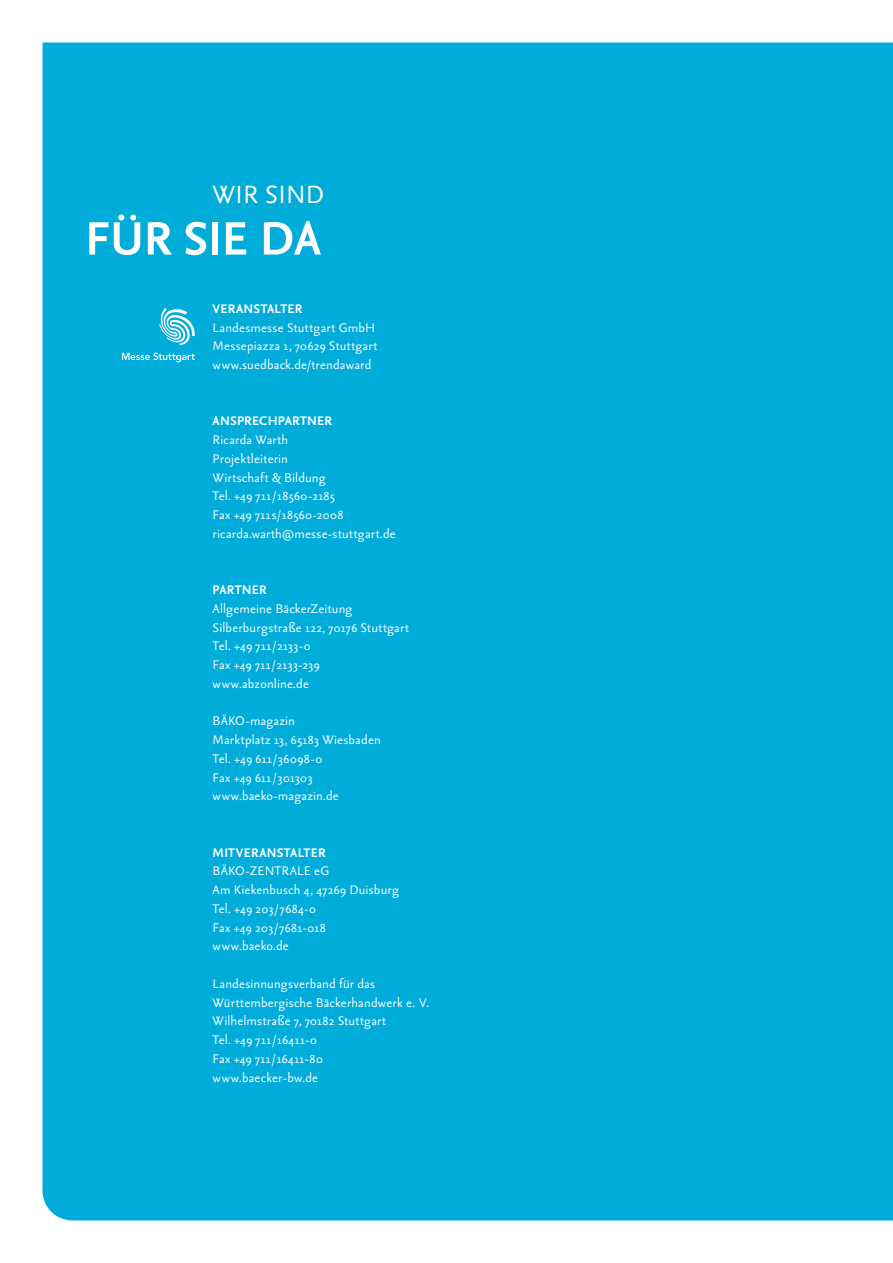
<style>
.page{position:relative;width:893px;height:1263px;background:#fff}
.page>*{position:absolute;margin:0;border:0;box-sizing:border-box;transform-origin:0 0}
.t1{font:700 56.25px "Seria Sans";color:#fff}
.t2{font:30px "Seria Sans";letter-spacing:.01em;color:#fff}
.t3{font:15px/18.8px "Seria Sans";letter-spacing:.015em;color:#fff}
.t4{font:700 15px "Seria Sans";letter-spacing:.015em;color:#fff}
</style>
<div class="page">
<div style="left:43px;top:43px;width:850px;height:1177px;background:#00acda"></div>
<svg style="left:122px;top:353px;width:73px;height:9px"></svg>
<svg style="left:159px;top:308px;width:36px;height:37px"></svg>
<h2 class="t2" style="left:212px;top:179px;width:113px">WIR SIND</h2>
<h1 class="t1" style="left:85px;top:211px;width:237px">FÜR SIE DA</h1>
<p class="t4" style="left:213px;top:301px;width:91px">VERANSTALTER</p>
<p class="t3" style="left:213px;top:318px;width:166px">Landesmesse Stuttgart GmbH<br>Messepiazza 1, 70629 Stuttgart www.suedback.de/trendaward</p>
<p class="t4" style="left:213px;top:414px;width:121px">ANSPRECHPARTNER</p>
<p class="t3" style="left:213px;top:431px;width:185px">Ricarda Warth<br>Projektleiterin<br>Wirtschaft &amp; Bildung<br>Tel. +49 711/18560-2185<br>Fax +49 711s/18560-2008 ricarda.warth@messe-stuttgart.de</p>
<p class="t4" style="left:213px;top:582px;width:56px">PARTNER</p>
<p class="t3" style="left:213px;top:600px;width:198px">Allgemeine BäckerZeitung<br>Silberburgstraße 122, 70176 Stuttgart<br>Tel. +49 711/2133-0<br>Fax +49 711/2133-239 www.abzonline.de</p>
<p class="t3" style="left:213px;top:712px;width:170px">BÄKO-magazin<br>Marktplatz 13, 65183 Wiesbaden<br>Tel. +49 611/36098-0<br>Fax +49 611/301303 www.baeko-magazin.de</p>
<p class="t4" style="left:213px;top:845px;width:114px">MITVERANSTALTER</p>
<p class="t3" style="left:213px;top:862px;width:188px">BÄKO-ZENTRALE eG<br>Am Kiekenbusch 4, 47269 Duisburg<br>Tel. +49 203/7684-0<br>Fax +49 203/7681-018 www.baeko.de</p>
<p class="t3" style="left:213px;top:975px;width:218px">Landesinnungsverband für das<br>Württembergische Bäckerhandwerk e. V.<br>Wilhelmstraße 7, 70182 Stuttgart<br>Tel. +49 711/16411-0<br>Fax +49 711/16411-80 www.baecker-bw.de</p>
</div>
